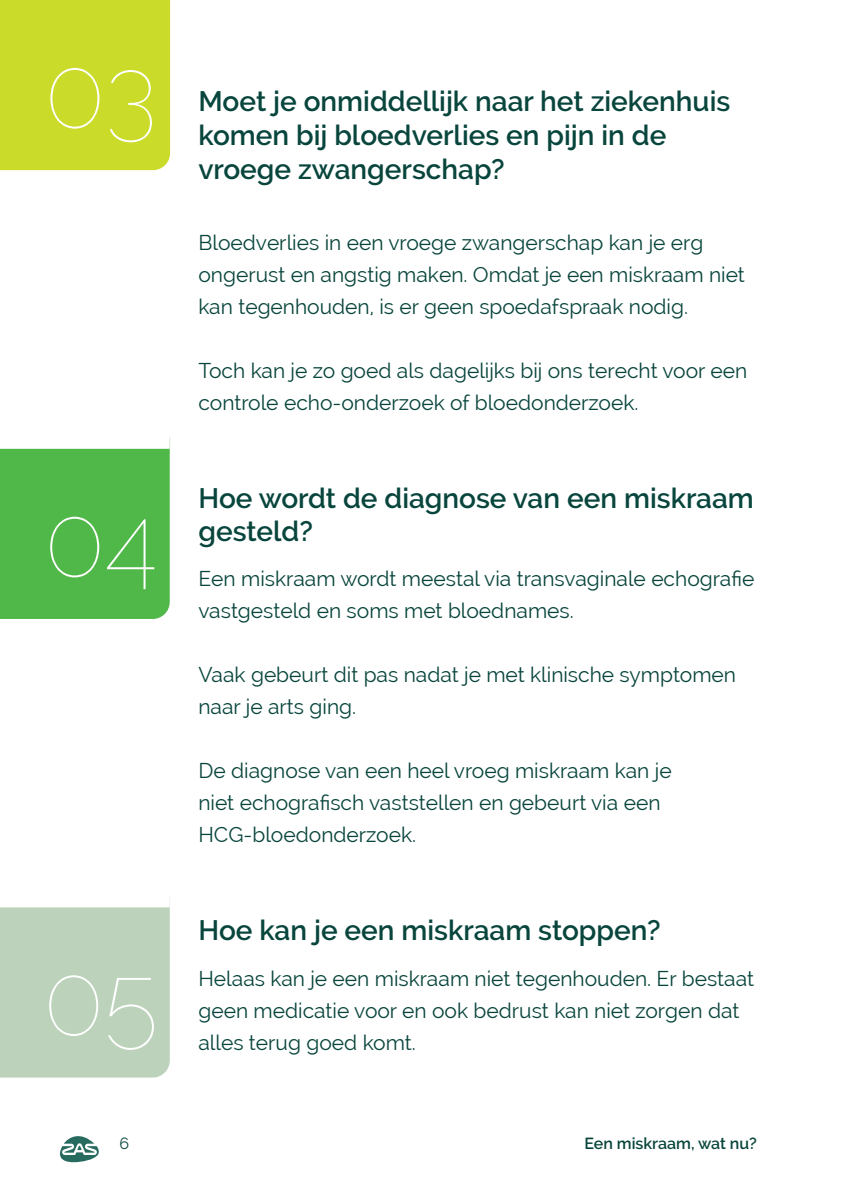
<style>
.page{position:relative;width:842px;height:1191px;background:#fff}
.page>*{position:absolute;margin:0;border:0;box-sizing:border-box;transform-origin:0 0}
.t1{font:100 100px "Raleway";color:#fff}
.t2{font:600 28px/33.6px "Raleway";color:#08453c}
.t3{font:21px/32px "Raleway";color:#08453c}
.t4{font:600 16px "Raleway";color:#08453c}
.t5{font:16px "Raleway";color:#08453c}
</style>
<div class="page">
<svg style="left:0;top:437px;width:170px;height:182px"></svg>
<svg style="left:0;top:896px;width:170px;height:181px"></svg>
<div style="left:0;top:0;width:170px;height:170px;background:#cbdb2a"></div>
<svg style="left:60px;top:1136px;width:39px;height:26px"></svg>
<h1 class="t1" style="left:45px;top:34px;width:114px">03</h1>
<h1 class="t1" style="left:44px;top:482px;width:114px">04</h1>
<h1 class="t1" style="left:43px;top:941px;width:116px">05</h1>
<h2 class="t2" style="left:198px;top:85px;width:533px">Moet je onmiddellijk naar het ziekenhuis komen bij bloedverlies en pijn in de vroege zwangerschap?</h2>
<p class="t3" style="left:198px;top:227px;width:548px">Bloedverlies in een vroege zwangerschap kan je erg ongerust en angstig maken. Omdat je een miskraam niet kan tegenhouden, is er geen spoedafspraak nodig.</p>
<p class="t3" style="left:198px;top:355px;width:550px">Toch kan je zo goed als dagelijks bij ons terecht voor een controle echo-onderzoek of bloedonderzoek.</p>
<h2 class="t2" style="left:198px;top:481px;width:557px">Hoe wordt de diagnose van een miskraam gesteld?</h2>
<p class="t3" style="left:198px;top:563px;width:557px">Een miskraam wordt meestal via transvaginale echografie vastgesteld en soms met bloednames.</p>
<p class="t3" style="left:198px;top:659px;width:539px">Vaak gebeurt dit pas nadat je met klinische symptomen naar je arts ging.</p>
<p class="t3" style="left:198px;top:755px;width:475px">De diagnose van een heel vroeg miskraam kan je niet echografisch vaststellen en gebeurt via een<br>HCG-bloedonderzoek.</p>
<h2 class="t2" style="left:198px;top:913px;width:463px">Hoe kan je een miskraam stoppen?</h2>
<p class="t3" style="left:198px;top:963px;width:557px">Helaas kan je een miskraam niet tegenhouden. Er bestaat geen medicatie voor en ook bedrust kan niet zorgen dat alles terug goed komt.</p>
<p class="t5" style="left:119px;top:1134px;width:11px">6</p>
<p class="t4" style="left:584px;top:1134px;width:174px">Een miskraam, wat nu?</p>
</div>
